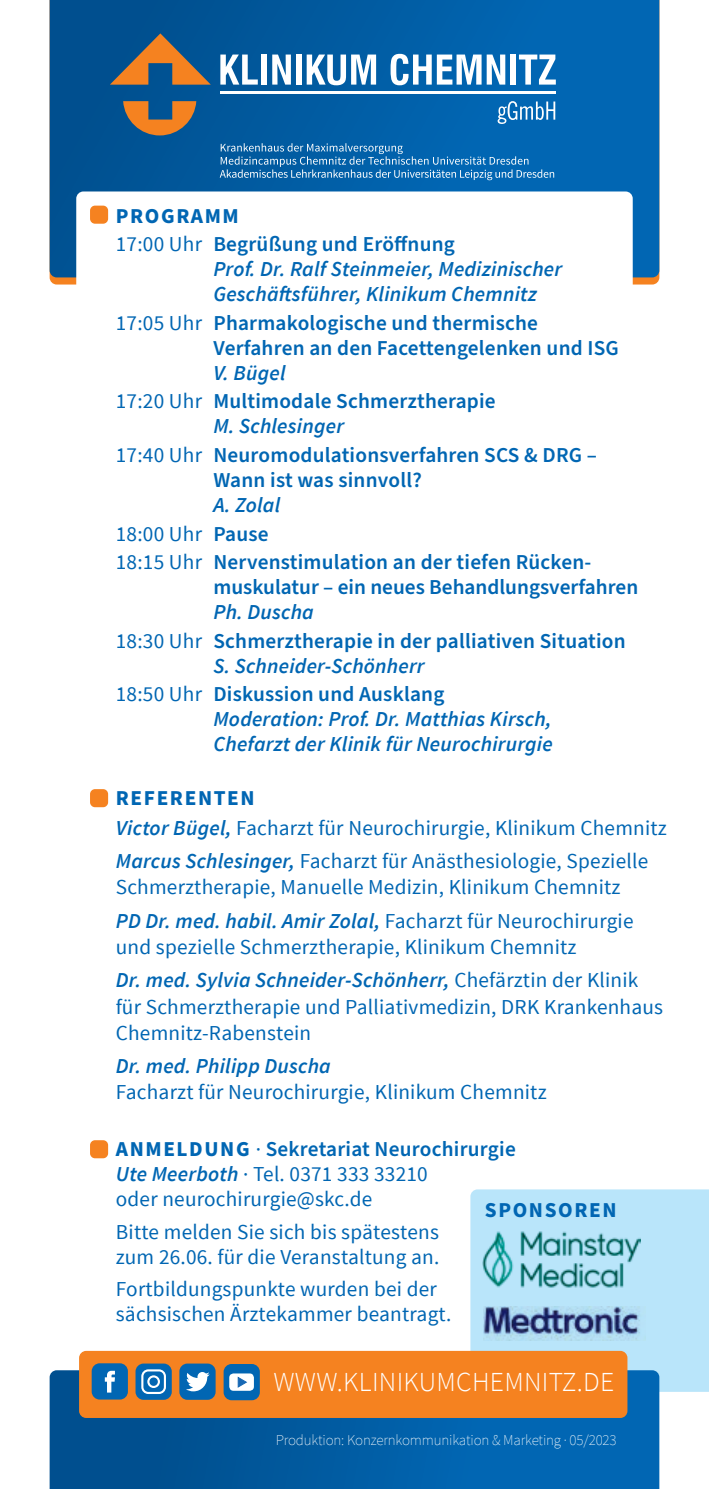
<style>
.page{position:relative;width:709px;height:1489px;background:#fff}
.page>*{position:absolute;margin:0;border:0;box-sizing:border-box;transform-origin:0 0}
.t1{font:300 27.5px "Source Sans Pro";letter-spacing:.01em;color:#fff}
.t2{font:21.25px/26.2px "Source Sans Pro";letter-spacing:.01em;color:#0166b3}
.t3{font:600 21.25px/28.5px "Source Sans Pro";letter-spacing:.01em;color:#0166b3}
.t4{font:italic 600 21.25px/25px "Source Sans Pro";letter-spacing:.01em;color:#0166b3}
.t5{font:700 21.25px "Source Sans Pro";letter-spacing:.075em;color:#0166b3}
.t6{font:200 15px "Source Sans Pro";letter-spacing:-.01em;color:#fff}
.s1{font-weight:700}
.s2{font-weight:400}
.s3{font-style:italic}
.s4{font-weight:400;font-style:normal}
.s5{font-style:normal}
.s6{font-weight:600;font-style:italic}
.s7{font-weight:600}
</style>
<div class="page">
<div style="left:470px;top:1189px;width:239px;height:202px;background:#b9e5fa"></div>
<svg style="left:50px;top:0;width:609px;height:277px;background:#025da4"></svg>
<svg style="left:50px;top:1370px;width:609px;height:118px;background:#035ca1"></svg>
<div style="left:76px;top:191px;width:556px;height:245px;background:#fff;border-radius:7px"></div>
<div style="left:79px;top:1350px;width:548px;height:67px;background:#f58220;border-radius:7px"></div>
<div style="left:135px;top:1363px;width:37px;height:36px;background:#0166b3;border-radius:8px"></div>
<svg style="left:141px;top:1369px;width:25px;height:24px"></svg>
<div style="left:92px;top:1363px;width:36px;height:36px;background:#0166b3;border-radius:8px"></div>
<svg style="left:105px;top:1370px;width:10px;height:22px"></svg>
<div style="left:179px;top:1363px;width:37px;height:36px;background:#0166b3;border-radius:8px"></div>
<svg style="left:186px;top:1372px;width:24px;height:19px"></svg>
<div style="left:224px;top:1363px;width:36px;height:36px;background:#0166b3;border-radius:8px"></div>
<div style="left:229px;top:1373px;width:25px;height:17px;background:#fff;border-radius:4px"></div>
<svg style="left:238px;top:1377px;width:9px;height:10px"></svg>
<div style="left:90px;top:789px;width:18px;height:18px;background:#f58220;border-radius:5px"></div>
<div style="left:90px;top:206px;width:18px;height:18px;background:#f58220;border-radius:5px"></div>
<div style="left:90px;top:1140px;width:18px;height:18px;background:#f58220;border-radius:5px"></div>
<svg style="left:220px;top:143px;width:334px;height:37px;background:#2577b6"></svg>
<svg style="left:220px;top:55px;width:38px;height:30px"></svg>
<div style="left:261px;top:55px;width:6px;height:30px;background:#fff"></div>
<svg style="left:272px;top:55px;width:19px;height:30px"></svg>
<div style="left:296px;top:55px;width:5px;height:30px;background:#fff"></div>
<svg style="left:307px;top:55px;width:69px;height:30px"></svg>
<svg style="left:390px;top:54px;width:115px;height:31px"></svg>
<div style="left:510px;top:55px;width:6px;height:30px;background:#fff"></div>
<svg style="left:519px;top:55px;width:37px;height:30px"></svg>
<svg style="left:497px;top:101px;width:58px;height:23px"></svg>
<hr style="left:220px;top:92px;width:335px;height:2px;background:#fff">
<svg style="left:110px;top:33px;width:101px;height:102px;background:#54626b"></svg>
<img style="left:483px;top:1226px;width:158px;height:65px">
<img style="left:483px;top:1306px;width:162px;height:34px">
<p class="t3" style="left:116px;top:202px;width:340px"><span class="s1">PROGRAMM<br></span><span class="s2">17:00 Uhr</span> Begrüßung und Eröffnung</p>
<p class="t4" style="left:213px;top:257px;width:350px">Prof. Dr. Ralf Steinmeier, Medizinischer<br>Geschäftsführer, Klinikum Chemnitz</p>
<p class="t3" style="left:213px;top:311px;width:407px;line-height:25px;text-indent:-97px"><span class="s2">17:05 Uhr</span> Pharmakologische und thermische<br>Verfahren an den Facettengelenken und ISG</p>
<p class="t3" style="left:116px;top:359px;width:381px;text-indent:98px"><span class="s3">V. Bügel<br></span><span class="s2">17:20 Uhr</span> Multimodale Schmerztherapie</p>
<p class="t3" style="left:116px;top:413px;width:483px;text-indent:98px"><span class="s3">M. Schlesinger<br></span><span class="s2">17:40 Uhr</span> Neuromodulationsverfahren SCS &amp; DRG –</p>
<p class="t3" style="left:213px;top:466px;width:210px">Wann ist was sinnvoll?</p>
<p class="t3" style="left:116px;top:491px;width:477px;text-indent:97px"><span class="s3">A. Zolal<br></span><span class="s2">18:00 Uhr</span> Pause<br><span class="s2">18:15 Uhr</span> Nervenstimulation an der tiefen Rücken-</p>
<p class="t3" style="left:213px;top:573px;width:426px">muskulatur – ein neues Behandlungsverfahren</p>
<p class="t3" style="left:116px;top:598px;width:511px;text-indent:98px"><span class="s3">Ph. Duscha<br></span><span class="s2">18:30 Uhr</span> Schmerztherapie in der palliativen Situation</p>
<p class="t4" style="left:116px;top:651px;width:330px;line-height:28.5px;text-indent:97px">S. Schneider-Schönherr<br><span class="s4">18:50 Uhr</span> <span class="s5">Diskussion und Ausklang</span></p>
<p class="t4" style="left:213px;top:706px;width:341px">Moderation: Prof. Dr. Matthias Kirsch,<br>Chefarzt der Klinik für Neurochirurgie</p>
<p class="t2" style="left:116px;top:783px;width:552px;line-height:29.8px"><span class="s1">REFERENTEN<br></span><span class="s6">Victor Bügel,</span> Facharzt für Neurochirurgie, Klinikum Chemnitz</p>
<p class="t2" style="left:116px;top:848px;width:534px"><span class="s6">Marcus Schlesinger,</span> Facharzt für Anästhesiologie, Spezielle<br>Schmerztherapie, Manuelle Medizin, Klinikum Chemnitz</p>
<p class="t2" style="left:116px;top:907px;width:519px"><span class="s6">PD Dr. med. habil. Amir Zolal,</span> Facharzt für Neurochirurgie und spezielle Schmerztherapie, Klinikum Chemnitz</p>
<p class="t2" style="left:116px;top:967px;width:549px"><span class="s6">Dr. med. Sylvia Schneider-Schönherr,</span> Chefärztin der Klinik für Schmerztherapie und Palliativmedizin, DRK Krankenhaus<br>Chemnitz-Rabenstein</p>
<p class="t4" style="left:116px;top:1053px;width:216px">Dr. med. Philipp Duscha</p>
<p class="t2" style="left:116px;top:1079px;width:432px">Facharzt für Neurochirurgie, Klinikum Chemnitz</p>
<p class="t2" style="left:116px;top:1137px;width:401px;line-height:25px"><span class="s1">ANMELDUNG</span> · <span class="s7">Sekretariat Neurochirurgie<br></span><span class="s6">Ute Meerboth</span> · Tel. 0371 333 33210<br>oder neurochirurgie@skc.de</p>
<p class="t2" style="left:116px;top:1219px;width:325px;line-height:25px">Bitte melden Sie sich bis spätestens zum 26.06. für die Veranstaltung an.</p>
<p class="t2" style="left:116px;top:1276px;width:337px;line-height:25px">Fortbildungspunkte wurden bei der sächsischen Ärztekammer beantragt.</p>
<p class="t5" style="left:485px;top:1194px;width:133px">SPONSOREN</p>
<p class="t1" style="left:273px;top:1364px;width:342px">WWW.KLINIKUMCHEMNITZ.DE</p>
<p class="t6" style="left:276px;top:1430px;width:342px">Produktion: Konzernkommunikation &amp; Marketing · 05/2023</p>
</div>
